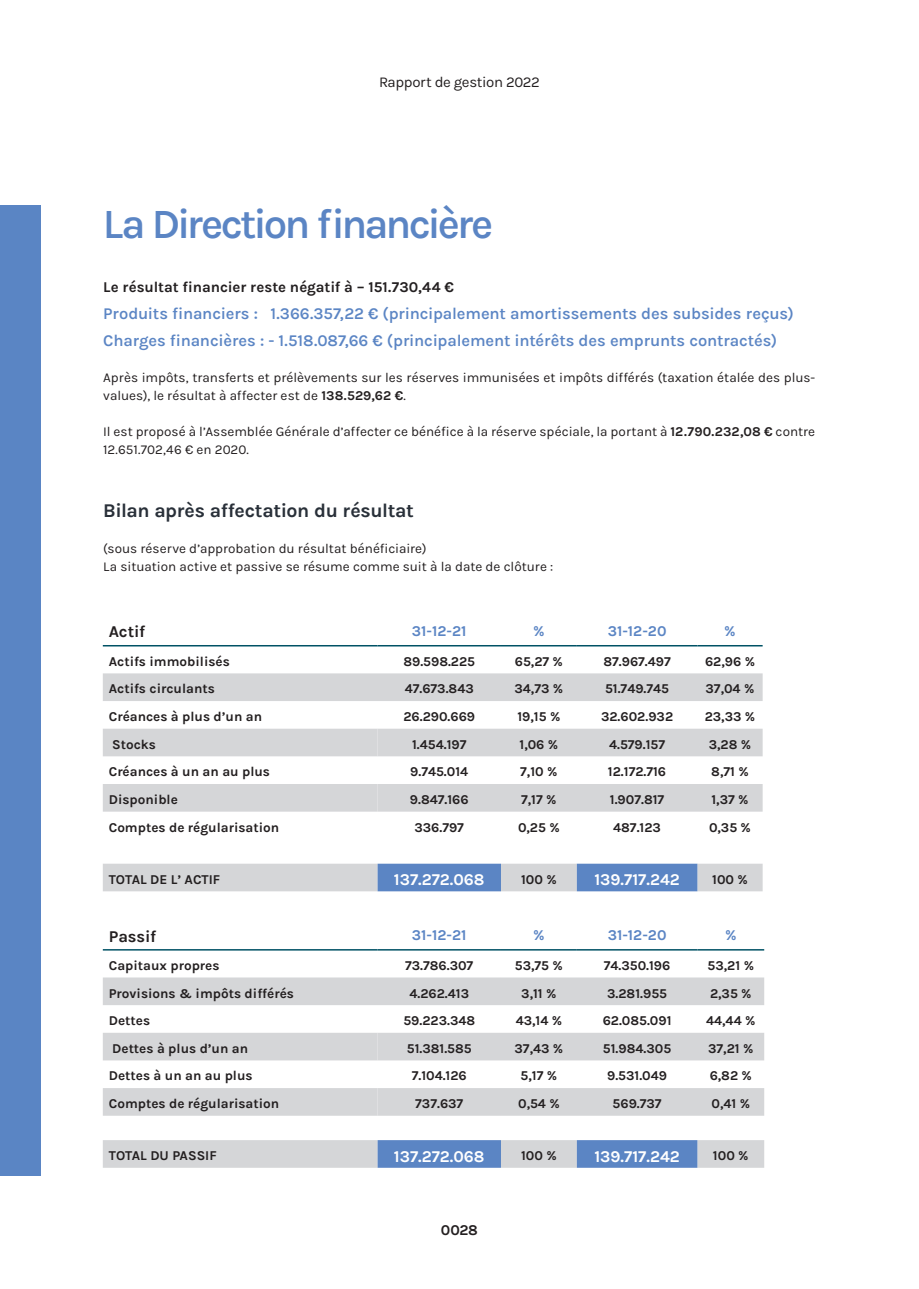
<style>
.page{position:relative;width:919px;height:1289px;background:#fff}
.page>*{position:absolute;margin:0;border:0;box-sizing:border-box;transform-origin:0 0}
.Titre_Logis{font:600 42px "Karla";letter-spacing:-.07em;color:#5b85c4}
.Sous_Titre_Logis_Noi{font:700 19.5px "Karla";letter-spacing:-.02em;color:#293039}
.Textes_Logis{font:600 16.5px "Karla";letter-spacing:-.005em;color:#5b85c4}
.table_numbers{font:700 16.5px "Karla";color:#fff}
.Subtitle__align_left{font:700 16.5px "Karla";letter-spacing:-.01em;color:#231f20}
.Textes_Logis-2{font:700 15px "Karla";letter-spacing:-.005em;color:#231f20}
.t1{font:700 15px "Karla";color:#5b85c4}
.t2{font:15px "Karla";letter-spacing:-.025em;color:#231f20}
.table_numbers-2{font:700 13.5px "Karla";color:#231f20}
.Textes_Logis-3{font:13.5px/18px "Karla";color:#231f20}
.table_text{font:700 13.5px "Karla";color:#231f20}
.s1{font-weight:700}
</style>
<div class="page">
<div style="left:0;top:205px;width:41px;height:970px;background:#5a85c4"></div>
<div style="left:103px;top:673px;width:659px;height:28px;background:#d5d6d8"></div>
<svg style="left:103px;top:728px;width:659px;height:163px"></svg>
<svg style="left:377px;top:863px;width:320px;height:28px;background:#7b9bca"></svg>
<hr style="left:103px;top:645px;width:274px;height:1px;background:#005265">
<hr style="left:377px;top:645px;width:124px;height:1px;background:#005265">
<hr style="left:576px;top:645px;width:121px;height:1px;background:#005265">
<hr style="left:501px;top:645px;width:75px;height:1px;background:#005265">
<hr style="left:697px;top:645px;width:65px;height:1px;background:#005265">
<div style="left:103px;top:977px;width:661px;height:28px;background:#d5d6d8"></div>
<svg style="left:103px;top:1033px;width:661px;height:134px;fill:#d5d6d8"></svg>
<svg style="left:377px;top:1140px;width:320px;height:27px;background:#7999c9"></svg>
<hr style="left:103px;top:949px;width:274px;height:1px;background:#005265">
<hr style="left:377px;top:949px;width:124px;height:1px;background:#005265">
<hr style="left:576px;top:949px;width:121px;height:1px;background:#005265">
<hr style="left:501px;top:949px;width:75px;height:1px;background:#005265">
<hr style="left:697px;top:949px;width:67px;height:1px;background:#005265">
<p class="t2" style="left:379px;top:72px;width:162px">Rapport de gestion 2022</p>
<p class="Titre_Logis" style="left:103px;top:197px;width:392px">La Direction financière</p>
<p class="Textes_Logis-2" style="left:103px;top:277px;width:352px">Le résultat financier reste négatif à – 151.730,44 €</p>
<p class="Textes_Logis" style="left:103px;top:303px;width:692px">Produits financiers : 1.366.357,22 € (principalement amortissements des subsides reçus)</p>
<p class="Textes_Logis" style="left:103px;top:330px;width:675px">Charges financières : - 1.518.087,66 € (principalement intérêts des emprunts contractés)</p>
<p class="Textes_Logis-3" style="left:103px;top:368px;width:713px">Après impôts, transferts et prélèvements sur les réserves immunisées et impôts différés (taxation étalée des plus&shy;values), le résultat à affecter est de <span class="s1">138.529,62 €</span>.</p>
<p class="Textes_Logis-3" style="left:103px;top:422px;width:713px">Il est proposé à l’Assemblée Générale d’affecter ce bénéfice à la réserve spéciale, la portant à <span class="s1">12.790.232,08 €</span> contre<br>12.651.702,46 € en 2020.</p>
<p class="Sous_Titre_Logis_Noi" style="left:103px;top:498px;width:312px">Bilan après affectation du résultat</p>
<p class="Textes_Logis-3" style="left:103px;top:539px;width:451px">(sous réserve d’approbation du résultat bénéficiaire)<br>La situation active et passive se résume comme suit à la date de clôture :</p>
<p class="Subtitle__align_left" style="left:109px;top:621px;width:38px">Actif</p>
<p class="t1" style="left:412px;top:621px;width:56px">31-12-21</p>
<p class="t1" style="left:533px;top:621px;width:13px">%</p>
<p class="t1" style="left:607px;top:621px;width:60px">31-12-20</p>
<p class="t1" style="left:724px;top:621px;width:13px">%</p>
<p class="table_text" style="left:109px;top:652px;width:123px">Actifs immobilisés</p>
<p class="table_numbers-2" style="left:403px;top:652px;width:73px">89.598.225</p>
<p class="table_numbers-2" style="left:515px;top:652px;width:50px">65,27 %</p>
<p class="table_numbers-2" style="left:603px;top:652px;width:69px">87.967.497</p>
<p class="table_numbers-2" style="left:705px;top:652px;width:51px">62,96 %</p>
<p class="table_text" style="left:109px;top:680px;width:107px">Actifs circulants</p>
<p class="table_numbers-2" style="left:405px;top:680px;width:70px">47.673.843</p>
<p class="table_numbers-2" style="left:514px;top:680px;width:50px">34,73 %</p>
<p class="table_numbers-2" style="left:605px;top:680px;width:66px">51.749.745</p>
<p class="table_numbers-2" style="left:705px;top:680px;width:50px">37,04 %</p>
<p class="table_text" style="left:109px;top:708px;width:155px">Créances à plus d’un an</p>
<p class="table_numbers-2" style="left:403px;top:708px;width:73px">26.290.669</p>
<p class="table_numbers-2" style="left:517px;top:708px;width:44px">19,15 %</p>
<p class="table_numbers-2" style="left:601px;top:708px;width:74px">32.602.932</p>
<p class="table_numbers-2" style="left:704px;top:708px;width:52px">23,33 %</p>
<p class="table_text" style="left:112px;top:735px;width:45px">Stocks</p>
<p class="table_numbers-2" style="left:412px;top:735px;width:56px">1.454.197</p>
<p class="table_numbers-2" style="left:519px;top:735px;width:40px">1,06 %</p>
<p class="table_numbers-2" style="left:609px;top:735px;width:58px">4.579.157</p>
<p class="table_numbers-2" style="left:708px;top:735px;width:44px">3,28 %</p>
<p class="table_text" style="left:109px;top:763px;width:163px">Créances à un an au plus</p>
<p class="table_numbers-2" style="left:410px;top:763px;width:60px">9.745.014</p>
<p class="table_numbers-2" style="left:520px;top:763px;width:39px">7,10 %</p>
<p class="table_numbers-2" style="left:608px;top:763px;width:60px">12.172.716</p>
<p class="table_numbers-2" style="left:711px;top:763px;width:39px">8,71 %</p>
<p class="table_text" style="left:109px;top:790px;width:71px">Disponible</p>
<p class="table_numbers-2" style="left:410px;top:790px;width:60px">9.847.166</p>
<p class="table_numbers-2" style="left:521px;top:790px;width:37px">7,17 %</p>
<p class="table_numbers-2" style="left:610px;top:790px;width:56px">1.907.817</p>
<p class="table_numbers-2" style="left:711px;top:790px;width:39px">1,37 %</p>
<p class="table_text" style="left:109px;top:818px;width:172px">Comptes de régularisation</p>
<p class="table_numbers-2" style="left:414px;top:818px;width:51px">336.797</p>
<p class="table_numbers-2" style="left:518px;top:818px;width:43px">0,25 %</p>
<p class="table_numbers-2" style="left:613px;top:818px;width:49px">487.123</p>
<p class="table_numbers-2" style="left:709px;top:818px;width:43px">0,35 %</p>
<p class="table_text" style="left:109px;top:870px;width:113px">TOTAL DE L’ ACTIF</p>
<p class="table_numbers" style="left:394px;top:869px;width:92px">137.272.068</p>
<p class="table_numbers-2" style="left:521px;top:870px;width:37px">100 %</p>
<p class="table_numbers" style="left:594px;top:869px;width:87px">139.717.242</p>
<p class="table_numbers-2" style="left:712px;top:870px;width:37px">100 %</p>
<p class="Subtitle__align_left" style="left:109px;top:925px;width:49px">Passif</p>
<p class="t1" style="left:412px;top:925px;width:56px">31-12-21</p>
<p class="t1" style="left:533px;top:925px;width:13px">%</p>
<p class="t1" style="left:607px;top:925px;width:60px">31-12-20</p>
<p class="t1" style="left:725px;top:925px;width:13px">%</p>
<p class="table_text" style="left:109px;top:956px;width:112px">Capitaux propres</p>
<p class="table_numbers-2" style="left:405px;top:956px;width:70px">73.786.307</p>
<p class="table_numbers-2" style="left:515px;top:956px;width:49px">53,75 %</p>
<p class="table_numbers-2" style="left:603px;top:956px;width:68px">74.350.196</p>
<p class="table_numbers-2" style="left:707px;top:956px;width:48px">53,21 %</p>
<p class="table_text" style="left:109px;top:984px;width:187px">Provisions &amp; impôts différés</p>
<p class="table_numbers-2" style="left:409px;top:984px;width:61px">4.262.413</p>
<p class="table_numbers-2" style="left:521px;top:984px;width:37px">3,11 %</p>
<p class="table_numbers-2" style="left:607px;top:984px;width:61px">3.281.955</p>
<p class="table_numbers-2" style="left:710px;top:984px;width:43px">2,35 %</p>
<p class="table_text" style="left:109px;top:1011px;width:43px">Dettes</p>
<p class="table_numbers-2" style="left:403px;top:1011px;width:73px">59.223.348</p>
<p class="table_numbers-2" style="left:515px;top:1011px;width:48px">43,14 %</p>
<p class="table_numbers-2" style="left:602px;top:1011px;width:70px">62.085.091</p>
<p class="table_numbers-2" style="left:706px;top:1011px;width:51px">44,44 %</p>
<p class="table_text" style="left:112px;top:1039px;width:137px">Dettes à plus d’un an</p>
<p class="table_numbers-2" style="left:407px;top:1039px;width:66px">51.381.585</p>
<p class="table_numbers-2" style="left:514px;top:1039px;width:50px">37,43 %</p>
<p class="table_numbers-2" style="left:603px;top:1039px;width:70px">51.984.305</p>
<p class="table_numbers-2" style="left:708px;top:1039px;width:47px">37,21 %</p>
<p class="table_text" style="left:109px;top:1067px;width:145px">Dettes à un an au plus</p>
<p class="table_numbers-2" style="left:411px;top:1067px;width:57px">7.104.126</p>
<p class="table_numbers-2" style="left:520px;top:1067px;width:38px">5,17 %</p>
<p class="table_numbers-2" style="left:607px;top:1067px;width:61px">9.531.049</p>
<p class="table_numbers-2" style="left:709px;top:1067px;width:44px">6,82 %</p>
<p class="table_text" style="left:109px;top:1094px;width:172px">Comptes de régularisation</p>
<p class="table_numbers-2" style="left:415px;top:1094px;width:50px">737.637</p>
<p class="table_numbers-2" style="left:518px;top:1094px;width:43px">0,54 %</p>
<p class="table_numbers-2" style="left:612px;top:1094px;width:51px">569.737</p>
<p class="table_numbers-2" style="left:711px;top:1094px;width:40px">0,41 %</p>
<p class="table_text" style="left:109px;top:1146px;width:109px">TOTAL DU PASSIF</p>
<p class="table_numbers" style="left:394px;top:1145px;width:92px">137.272.068</p>
<p class="table_numbers-2" style="left:521px;top:1146px;width:37px">100 %</p>
<p class="table_numbers" style="left:594px;top:1145px;width:87px">139.717.242</p>
<p class="table_numbers-2" style="left:713px;top:1146px;width:37px">100 %</p>
<p class="Textes_Logis-2" style="left:441px;top:1219px;width:39px">0028</p>
</div>
